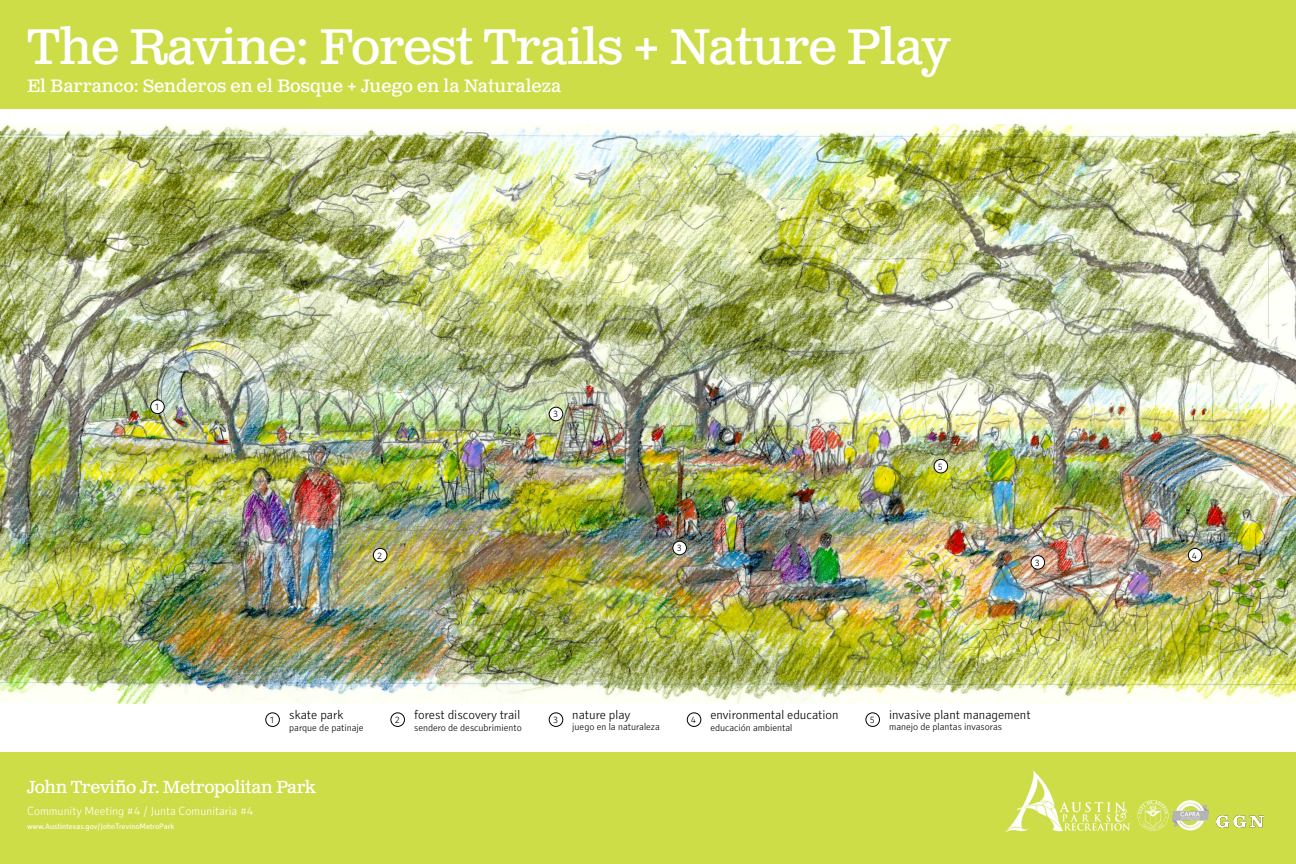
<style>
.page{position:relative;width:1296px;height:864px;background:#fff}
.page>*{position:absolute;margin:0;border:0;box-sizing:border-box;transform-origin:0 0}
.t1{font:50px "Clarendon Text Pro";letter-spacing:-.02em;color:#fff}
.t2{font:18px "Clarendon Text Pro";color:#fff}
.t3{font:17.5px "Clarendon Text Pro";letter-spacing:-.02em;color:#fff}
.t4{font:300 13px "Secca Std";color:#000}
.t5{font:300 12px "Secca Std";color:#fff}
.t6{font:300 10px "Secca Std";color:#000}
.t7{font:300 9.6px "Secca Std";color:#000}
.t8{font:8px "Secca Std";color:#fff}
</style>
<div class="page">
<div style="left:0;top:752px;width:1296px;height:112px;background:#ccdd47"></div>
<div style="left:0;top:0;width:1296px;height:109px;background:#ccdd47"></div>
<img style="left:1137px;top:800px;width:32px;height:31px">
<img style="left:1006px;top:771px;width:123px;height:60px">
<img style="left:1217px;top:816px;width:46px;height:12px">
<img style="left:0;top:125px;width:1296px;height:578px">
<img style="left:1171px;top:800px;width:39px;height:31px">
<div style="left:549px;top:407px;width:14px;height:14px;background:#fff;border-radius:50%"></div>
<div style="left:549px;top:407px;width:14px;height:14px;border:1px solid #000;border-radius:50%"></div>
<div style="left:673px;top:541px;width:13px;height:14px;background:#fff;border-radius:50%"></div>
<div style="left:672px;top:541px;width:15px;height:14px;border:1px solid #000;border-radius:50%"></div>
<div style="left:1031px;top:556px;width:14px;height:13px;background:#fff;border-radius:50%"></div>
<div style="left:1031px;top:555px;width:14px;height:15px;border:1px solid #000;border-radius:50%"></div>
<div style="left:1188px;top:548px;width:14px;height:14px;background:#fff;border-radius:50%"></div>
<div style="left:1188px;top:548px;width:14px;height:14px;border:1px solid #000;border-radius:50%"></div>
<div style="left:934px;top:459px;width:14px;height:14px;background:#fff;border-radius:50%"></div>
<div style="left:934px;top:459px;width:14px;height:14px;border:1px solid #000;border-radius:50%"></div>
<div style="left:151px;top:400px;width:13px;height:14px;background:#fff;border-radius:50%"></div>
<div style="left:150px;top:400px;width:15px;height:14px;border:1px solid #000;border-radius:50%"></div>
<div style="left:373px;top:548px;width:14px;height:14px;background:#fff;border-radius:50%"></div>
<div style="left:373px;top:548px;width:14px;height:14px;border:1px solid #000;border-radius:50%"></div>
<div style="left:265px;top:712px;width:15px;height:15px;border:1px solid #000;border-radius:50%"></div>
<div style="left:390px;top:712px;width:15px;height:15px;border:1px solid #000;border-radius:50%"></div>
<div style="left:549px;top:712px;width:14px;height:15px;border:1px solid #000;border-radius:50%"></div>
<div style="left:687px;top:712px;width:14px;height:15px;border:1px solid #000;border-radius:50%"></div>
<div style="left:866px;top:712px;width:14px;height:15px;border:1px solid #000;border-radius:50%"></div>
<h1 class="t1" style="left:27px;top:17px;width:924px">The Ravine: Forest Trails + Nature Play</h1>
<h2 class="t2" style="left:27px;top:75px;width:536px">El Barranco: Senderos en el Bosque + Juego en la Naturaleza</h2>
<p class="t7" style="left:155px;top:402px;width:6px">1</p>
<p class="t7" style="left:377px;top:550px;width:6px">2</p>
<p class="t7" style="left:553px;top:409px;width:6px">3</p>
<p class="t7" style="left:677px;top:543px;width:6px">3</p>
<p class="t7" style="left:938px;top:461px;width:6px">5</p>
<p class="t7" style="left:1035px;top:557px;width:6px">3</p>
<p class="t7" style="left:270px;top:714px;width:6px">1</p>
<h3 class="t4" style="left:414px;top:707px;width:108px">forest discovery trail</h3>
<p class="t6" style="left:414px;top:722px;width:109px">sendero de descubrimiento</p>
<h3 class="t4" style="left:289px;top:707px;width:56px">skate park</h3>
<p class="t6" style="left:289px;top:722px;width:76px">parque de patinaje</p>
<p class="t7" style="left:395px;top:714px;width:6px">2</p>
<h3 class="t4" style="left:572px;top:707px;width:60px">nature play</h3>
<p class="t6" style="left:572px;top:721px;width:89px">juego en la naturaleza</p>
<p class="t7" style="left:553px;top:714px;width:6px">3</p>
<h3 class="t3" style="left:27px;top:776px;width:290px">John Treviño Jr. Metropolitan Park</h3>
<p class="t8" style="left:27px;top:822px;width:149px">www.Austintexas.gov/JohnTrevinoMetroPark</p>
<p class="t5" style="left:27px;top:804px;width:228px">Community Meeting #4 / Junta Comunitaria #4</p>
<p class="t7" style="left:691px;top:714px;width:7px">4</p>
<h3 class="t4" style="left:889px;top:707px;width:143px">invasive plant management</h3>
<p class="t6" style="left:889px;top:721px;width:115px">manejo de plantas invasoras</p>
<h3 class="t4" style="left:710px;top:707px;width:130px">environmental education</h3>
<p class="t6" style="left:710px;top:722px;width:84px">educación ambiental</p>
<p class="t7" style="left:870px;top:714px;width:6px">5</p>
<p class="t7" style="left:1192px;top:550px;width:7px">4</p>
</div>
